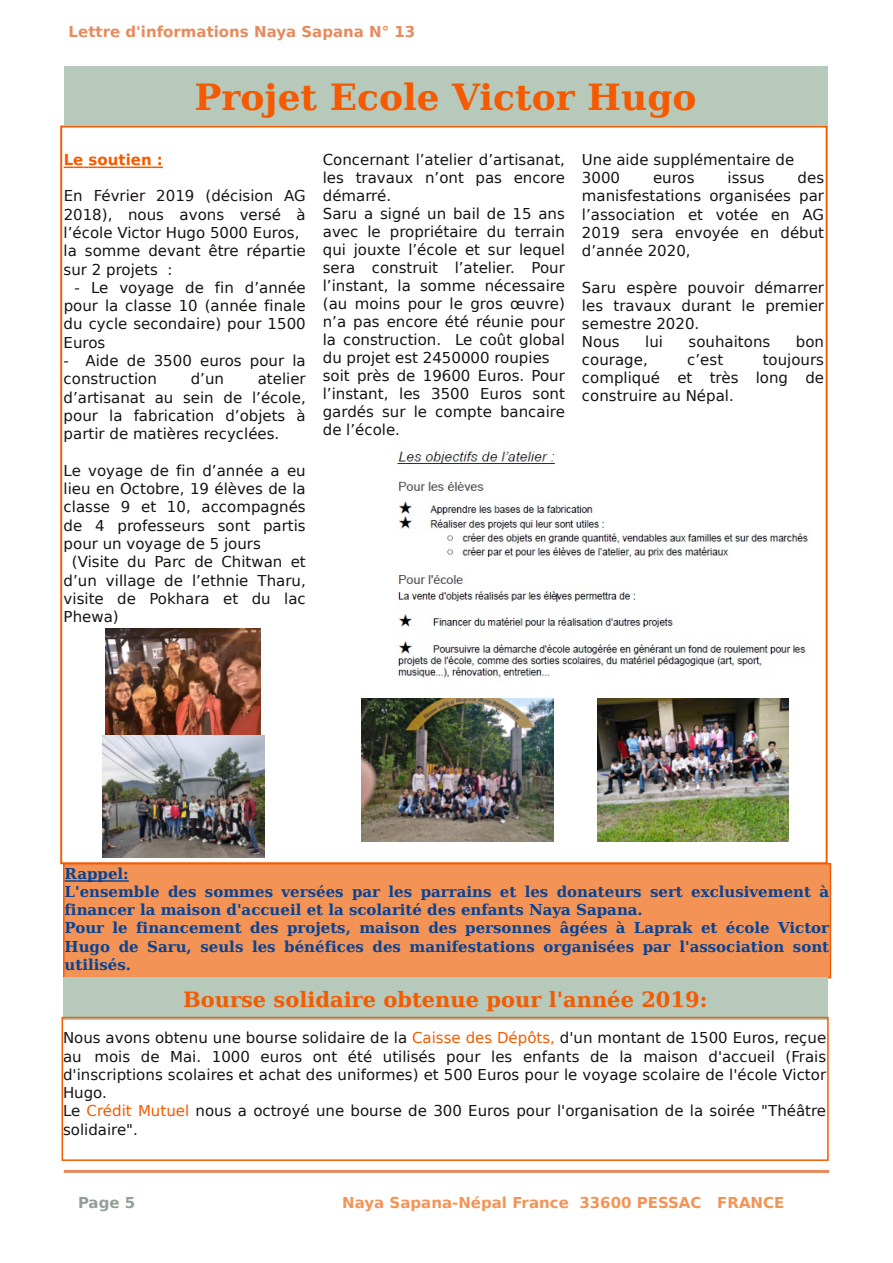
<style>
.page{position:relative;width:893px;height:1263px;background:#fff}
.page>*{position:absolute;margin:0;border:0;box-sizing:border-box;transform-origin:0 0}
.t1{font:700 36px "Bitstream Vera Serif";color:#f55a00}
.t2{font:700 21px "Bitstream Vera Serif";color:#f55a00}
.t3{font:15px/18.3px "Bitstream Vera Sans";color:#161413}
.t4{font:700 15px/18.3px "Bitstream Vera Serif";color:#094394}
.t5{font:700 15px "Bitstream Vera Sans";color:#f39456}
.t6{font:700 15px "Bitstream Vera Sans";color:#e68b5e}
.t7{font:700 15px "Bitstream Vera Sans";color:#f55a00}
.t8{font:700 15px "Bitstream Vera Sans";color:#939e97}
.s1{color:#f55a00}
</style>
<div class="page">
<hr style="left:64px;top:1170px;width:765px;height:3px;background:#e68b5e">
<svg style="left:64px;top:167px;width:99px;height:1px"></svg>
<div style="left:64px;top:864px;width:766px;height:114px;background:#f39456"></div>
<svg style="left:66px;top:880px;width:63px;height:2px"></svg>
<div style="left:63px;top:863px;width:768px;height:115px;border:2px solid #f55a00"></div>
<div style="left:63px;top:977px;width:765px;height:43px;background:#b6c9ba"></div>
<div style="left:62px;top:1017px;width:767px;height:144px;border:2px solid #f55a00"></div>
<div style="left:64px;top:66px;width:763px;height:59px;background:#b6c9ba"></div>
<img style="left:396px;top:451px;width:413px;height:227px">
<img style="left:361px;top:698px;width:192px;height:144px">
<img style="left:597px;top:698px;width:192px;height:144px">
<img style="left:106px;top:629px;width:155px;height:107px">
<img style="left:103px;top:736px;width:161px;height:121px">
<p class="t6" style="left:69px;top:23px;width:348px">Lettre d'informations Naya Sapana N° 13</p>
<h1 class="t1" style="left:195px;top:76px;width:503px">Projet Ecole Victor Hugo</h1>
<p class="t7" style="left:64px;top:151px;width:101px">Le soutien :</p>
<p class="t3" style="left:64px;top:187px;width:244px">En Février 2019 (décision AG<br>2018), nous avons versé à l’école Victor Hugo 5000 Euros, la somme devant être répartie sur 2 projets :</p>
<p class="t3" style="left:64px;top:278px;width:244px;text-align:justify;text-indent:11px">- Le voyage de fin d’année pour la classe 10 (année finale du cycle secondaire) pour 1500<br>Euros</p>
<p class="t3" style="left:64px;top:352px;width:244px">- Aide de 3500 euros pour la construction</p>
<p class="t3" style="left:64px;top:370px;width:244px;text-align:justify;text-indent:194px">atelier d’artisanat au sein de l’école, pour la fabrication d’objets à partir de matières recyclées.</p>
<p class="t3" style="left:64px;top:461px;width:244px">Le voyage de fin d’année a eu</p>
<p class="t3" style="left:64px;top:480px;width:244px">lieu en Octobre, 19 élèves de la</p>
<p class="t3" style="left:64px;top:498px;width:244px">classe 9 et 10, accompagnés</p>
<p class="t3" style="left:64px;top:516px;width:244px">de 4 professeurs sont partis</p>
<p class="t3" style="left:64px;top:535px;width:199px">pour un voyage de 5 jours</p>
<p class="t3" style="left:72px;top:553px;width:235px">(Visite du Parc de Chitwan et</p>
<p class="t3" style="left:64px;top:571px;width:244px">d’un village de l’ethnie Tharu,</p>
<p class="t3" style="left:64px;top:590px;width:244px">visite de Pokhara et du lac</p>
<p class="t3" style="left:64px;top:608px;width:57px">Phewa)</p>
<p class="t3" style="left:191px;top:370px;width:35px">d’un</p>
<p class="t3" style="left:323px;top:151px;width:244px">Concernant l’atelier d’artisanat, les travaux n’ont pas encore démarré.<br>Saru a signé un bail de 15 ans avec le propriétaire du terrain qui jouxte l’école et sur lequel sera construit l’atelier. Pour l’instant, la somme nécessaire (au moins pour le gros œuvre) n’a pas encore été réunie pour la construction. Le coût global du projet est 2450000 roupies soit près de 19600 Euros. Pour l’instant, les 3500 Euros sont gardés sur le compte bancaire de l’école.</p>
<p class="t3" style="left:582px;top:150px;width:214px">Une aide supplémentaire de<br>3000</p>
<p class="t3" style="left:582px;top:169px;width:244px;text-align:justify;text-indent:216px">des manisfestations organisées par l’association et votée en AG 2019 sera envoyée en début d’année 2020,</p>
<p class="t3" style="left:582px;top:279px;width:244px">Saru espère pouvoir démarrer les travaux durant le premier semestre 2020.<br>Nous</p>
<p class="t3" style="left:653px;top:169px;width:43px">euros</p>
<p class="t3" style="left:727px;top:169px;width:39px">issus</p>
<p class="t3" style="left:645px;top:333px;width:19px">lui</p>
<p class="t3" style="left:689px;top:333px;width:83px">souhaitons</p>
<p class="t3" style="left:796px;top:333px;width:30px">bon</p>
<p class="t3" style="left:582px;top:351px;width:244px;text-align:justify;text-indent:181px">toujours compliqué et très long de construire au Népal.</p>
<p class="t3" style="left:582px;top:351px;width:67px">courage,</p>
<p class="t3" style="left:687px;top:351px;width:37px">c’est</p>
<p class="t4" style="left:65px;top:864px;width:766px">Rappel:<br>L'ensemble des sommes versées par les parrains et les donateurs sert exclusivement à financer la maison d'accueil et la scolarité des enfants Naya Sapana.<br>Pour le financement des projets, maison des personnes âgées à Laprak et école Victor Hugo de Saru, seuls les bénéfices des manifestations organisées par l'association sont utilisés.</p>
<h2 class="t2" style="left:183px;top:987px;width:526px">Bourse solidaire obtenue pour l'année 2019:</h2>
<p class="t3" style="left:63px;top:1029px;width:765px">Nous avons obtenu une bourse solidaire de la <span class="s1">Caisse des Dépôts,</span> d'un montant de 1500 Euros, reçue au mois de Mai. 1000 euros ont été utilisés pour les enfants de la maison d'accueil (Frais d'inscriptions scolaires et achat des uniformes) et 500 Euros pour le voyage scolaire de l'école Victor Hugo.<br>Le <span class="s1">Crédit Mutuel</span> nous a octroyé une bourse de 300 Euros pour l'organisation de la soirée "Théâtre solidaire".</p>
<p class="t8" style="left:78px;top:1194px;width:59px">Page 5</p>
<p class="t5" style="left:342px;top:1194px;width:444px">Naya Sapana-Népal France 33600 PESSAC FRANCE</p>
</div>
